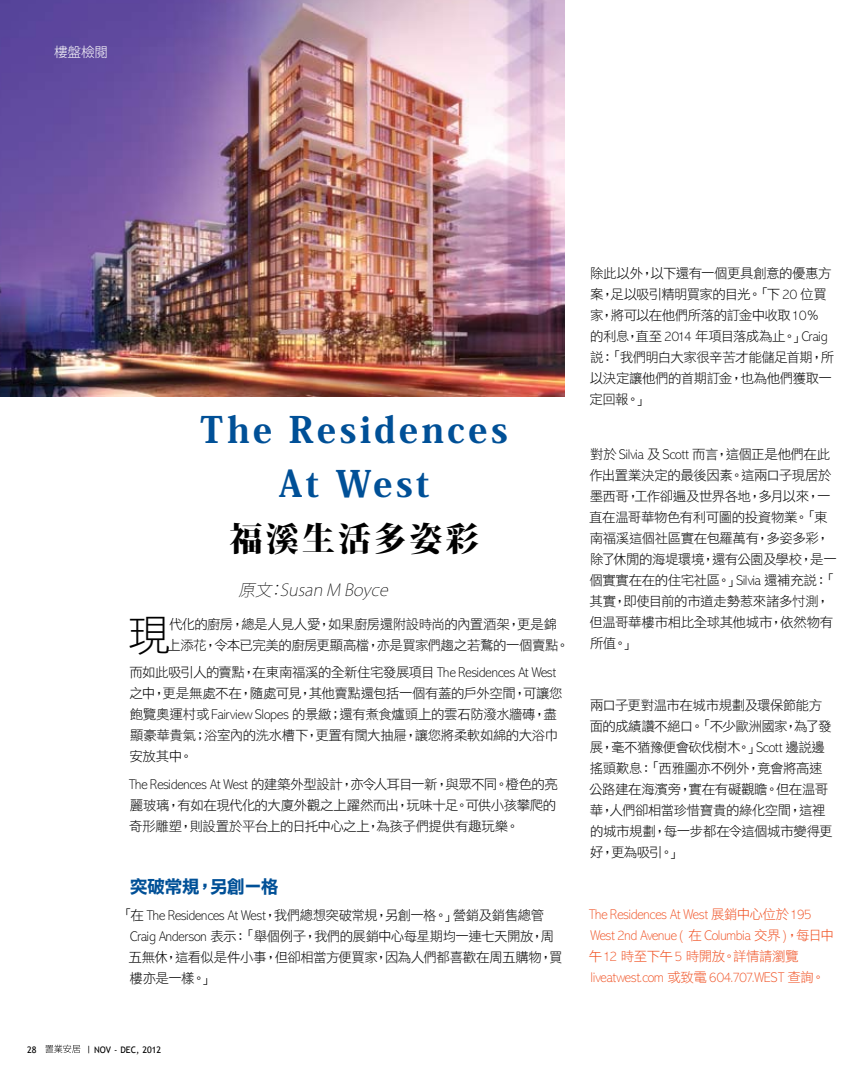
<style>
.page{position:relative;width:864px;height:1080px;background:#fff}
.page>*{position:absolute;margin:0;border:0;box-sizing:border-box;transform-origin:0 0}
.t1{font:42.9px "DF Li Hei Lt HK BF";color:#000}
.t2{font:800 36px/54px "Koz Min Pro";letter-spacing:.085em;color:#005097;text-align:center}
.t3{font:800 33px "Koz Min Pro";letter-spacing:.09em;color:#000}
.t4{font:18px "DF Li Hei Bd HK BF";letter-spacing:-.045em;color:#005097}
.t5{font:italic 200 16.5px "Koz Go Pro";color:#000}
.t6{font:13.5px/21px "DF Li Hei Lt HK BF";letter-spacing:-.04em;color:#000}
.t7{font:13.5px/21px "DF Li Hei Lt HK BF";letter-spacing:-.03em;color:#f05123}
.t8{font:300 13.5px "Koz Go Pr 6 N";color:#fff}
.t9{font:9px "Trebuchet MS";color:#000}
</style>
<div class="page">
<img style="left:0;top:0;width:564px;height:396px">
<svg style="left:45px;top:1045px;width:35px;height:8px"></svg>
<p class="t8" style="left:54px;top:45px;width:55px">樓盤檢閱</p>
<h2 class="t2" style="left:201px;top:401px;width:309px">The Residences<br>At West</h2>
<h3 class="t3" style="left:230px;top:514px;width:251px">福溪生活多姿彩</h3>
<p class="t5" style="left:238px;top:579px;width:155px">原文：Susan M Boyce</p>
<h1 class="t1" style="left:128px;top:613px;width:44px">現</h1>
<p class="t6" style="left:167px;top:614px;width:404px">代化的廚房，總是人見人愛，如果廚房還附設時尚的內置酒架，更是錦上添花，令本已完美的廚房更顯高檔，亦是買家們趨之若鶩的一個賣點。</p>
<p class="t6" style="left:129px;top:663px;width:435px">而如此吸引人的賣點，在東南福溪的全新住宅發展項目 The Residences At West之中，更是無處不在，隨處可見，其他賣點還包括一個有蓋的戶外空間，可讓您飽覽奧運村或 Fairview Slopes 的景緻；還有煮食爐頭上的雲石防潑水牆磚，盡顯豪華貴氣；浴室內的洗水槽下，更置有闊大抽屜，讓您將柔軟如綿的大浴巾安放其中。</p>
<p class="t6" style="left:129px;top:774px;width:430px;text-align:justify">The Residences At West 的建築外型設計，亦令人耳目一新，與眾不同。橙色的亮麗玻璃，有如在現代化的大廈外觀之上躍然而出，玩味十足。可供小孩攀爬的奇形雕塑，則設置於平台上的日托中心之上，為孩子們提供有趣玩樂。</p>
<h3 class="t4" style="left:130px;top:877px;width:150px">突破常規，另創一格</h3>
<p class="t6" style="left:129px;top:906px;width:436px;text-indent:-9px">「在 The Residences At West，我們總想突破常規，另創一格。」營銷及銷售總管Craig Anderson 表示：「舉個例子，我們的展銷中心每星期均一連七天開放，周五無休，這看似是件小事，但卻相當方便買家，因為人們都喜歡在周五購物，買樓亦是一樣。」</p>
<p class="t9" style="left:27px;top:1045px;width:11px">28</p>
<p class="t9" style="left:86px;top:1045px;width:76px">| NOV - DEC, 2012</p>
<p class="t6" style="left:590px;top:263px;width:246px">除此以外，以下還有一個更具創意的優惠方案，足以吸引精明買家的目光。「下 20 位買家，將可以在他們所落的訂金中收取 10％的利息，直至 2014 年項目落成為止。」Craig說：「我們明白大家很辛苦才能儲足首期，所以決定讓他們的首期訂金，也為他們獲取一定回報。」</p>
<p class="t6" style="left:589px;top:444px;width:249px">對於 Silvia 及 Scott 而言，這個正是他們在此作出置業決定的最後因素。這兩口子現居於墨西哥，工作卻遍及世界各地，多月以來，一直在溫哥華物色有利可圖的投資物業。「東南福溪這個社區實在包羅萬有，多姿多彩，除了休閒的海堤環境，還有公園及學校，是一個實實在在的住宅社區。」Silvia 還補充說：「其實，即使目前的市道走勢惹來諸多忖測，但溫哥華樓市相比全球其他城市，依然物有所值。」</p>
<p class="t6" style="left:589px;top:695px;width:245px">兩口子更對溫市在城市規劃及環保節能方面的成績讚不絕口。「不少歐洲國家，為了發展，毫不猶豫便會砍伐樹木。」Scott 邊說邊搖頭歎息：「西雅圖亦不例外，竟會將高速公路建在海濱旁，實在有礙觀瞻。但在溫哥華，人們卻相當珍惜寶貴的綠化空間，這裡的城市規劃，每一步都在令這個城市變得更好，更為吸引。」</p>
<p class="t7" style="left:589px;top:904px;width:247px">The Residences At West 展銷中心位於 195<br>West 2nd Avenue ( 在 Columbia 交界 )，每日中午 12 時至下午 5 時開放。詳情請瀏覽liveatwest.com 或致電 604.707.WEST 查詢。</p>
</div>
